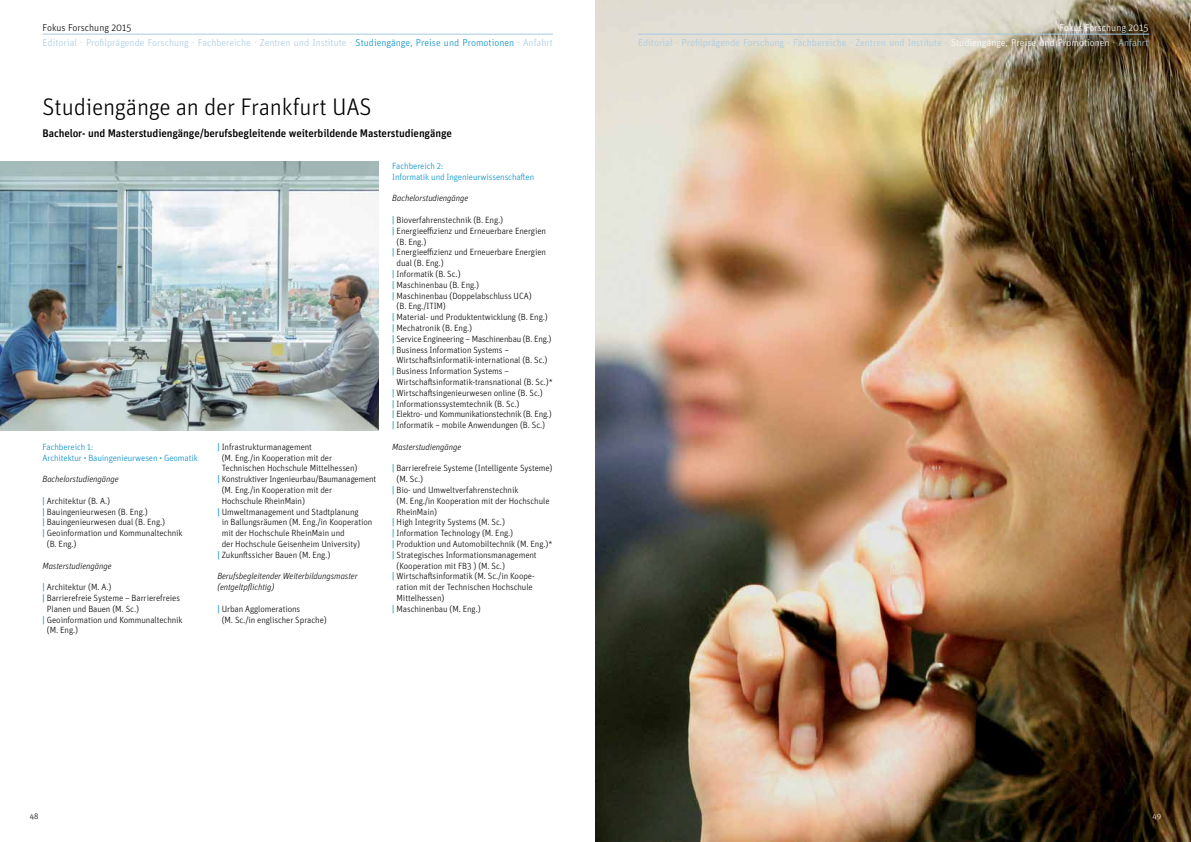
<style>
.page{position:relative;width:1191px;height:842px;background:#fff}
.page>*{position:absolute;margin:0;border:0;box-sizing:border-box;transform-origin:0 0}
.t1{font:300 24px "Unit Pro";letter-spacing:-.01em;color:#000}
.t2{font:500 11px "Unit Pro";letter-spacing:-.01em;color:#000}
.t3{font:300 10px/15px "Unit Pro";color:#a7cae1}
.t4{font:300 9px/10.8px "Unit Pro";letter-spacing:-.01em;color:#000}
.t5{font:italic 300 9px/10.8px "Unit Pro";letter-spacing:-.01em;color:#000}
.t6{font:300 9px/10.8px "Unit Pro";letter-spacing:-.01em;color:#008dc7}
.t7{font:300 8px "Unit Pro";color:#000}
.t8{font:300 8px "Unit Pro";color:#fff}
.s1{color:#000}
.s2{color:#008dc7}
.s3{color:#fff}
.s4{font-weight:500;color:#008dc7}
</style>
<div class="page">
<img style="left:595px;top:0;width:596px;height:842px">
<img style="left:0;top:162px;width:378px;height:269px">
<hr style="left:43px;top:34px;width:510px;height:1px;background:#a7cae1">
<hr style="left:638px;top:34px;width:511px;height:1px;background:#a7cae1">
<p class="t3" style="left:43px;top:19px;width:512px"><span class="s1">Fokus Forschung 2015<br></span>Editorial · Profilprägende Forschung · Fachbereiche · Zentren und Institute · <span class="s2">Studiengänge, Preise und Promotionen</span> · Anfahrt</p>
<p class="t3" style="left:638px;top:19px;width:512px;text-align:right"><span class="s3">Fokus Forschung 2015<br></span>Editorial · Profilprägende Forschung · Fachbereiche · Zentren und Institute · <span class="s3">Studiengänge, Preise und Promotionen</span> · Anfahrt</p>
<h1 class="t1" style="left:43px;top:92px;width:331px">Studiengänge an der Frankfurt UAS</h1>
<p class="t2" style="left:43px;top:126px;width:411px">Bachelor- und Masterstudiengänge/berufsbegleitende weiterbildende Masterstudiengänge</p>
<p class="t6" style="left:43px;top:441px;width:157px">Fachbereich 1:<br>Architektur • Bauingenieurwesen • Geomatik</p>
<p class="t5" style="left:43px;top:473px;width:78px">Bachelorstudiengänge</p>
<p class="t4" style="left:43px;top:495px;width:69px"><span class="s4">|</span> Architektur (B. A.)</p>
<p class="t4" style="left:43px;top:506px;width:107px"><span class="s4">|</span> Bauingenieurwesen (B. Eng.)</p>
<p class="t4" style="left:43px;top:517px;width:124px"><span class="s4">|</span> Bauingenieurwesen dual (B. Eng.)</p>
<p class="t4" style="left:43px;top:527px;width:142px"><span class="s4">|</span> Geoinformation und Kommunaltechnik</p>
<p class="t4" style="left:47px;top:538px;width:31px">(B. Eng.)</p>
<p class="t5" style="left:43px;top:560px;width:71px">Masterstudiengänge</p>
<p class="t4" style="left:43px;top:581px;width:71px"><span class="s4">|</span> Architektur (M. A.)</p>
<p class="t4" style="left:43px;top:592px;width:139px"><span class="s4">|</span> Barrierefreie Systeme – Barrierefreies</p>
<p class="t4" style="left:47px;top:603px;width:94px">Planen und Bauen (M. Sc.)</p>
<p class="t4" style="left:43px;top:614px;width:142px"><span class="s4">|</span> Geoinformation und Kommunaltechnik</p>
<p class="t4" style="left:47px;top:625px;width:33px">(M. Eng.)</p>
<p class="t4" style="left:217px;top:441px;width:96px"><span class="s4">|</span> Infrastrukturmanagement</p>
<p class="t4" style="left:222px;top:452px;width:112px">(M. Eng./in Kooperation mit der</p>
<p class="t4" style="left:222px;top:463px;width:137px">Technischen Hochschule Mittelhessen)</p>
<p class="t4" style="left:217px;top:473px;width:160px"><span class="s4">|</span> Konstruktiver Ingenieurbau/Baumanagement</p>
<p class="t4" style="left:222px;top:484px;width:112px">(M. Eng./in Kooperation mit der</p>
<p class="t4" style="left:222px;top:495px;width:85px">Hochschule RheinMain)</p>
<p class="t4" style="left:217px;top:506px;width:143px"><span class="s4">|</span> Umweltmanagement und Stadtplanung</p>
<p class="t4" style="left:222px;top:517px;width:152px">in Ballungsräumen (M. Eng./in Kooperation</p>
<p class="t4" style="left:222px;top:527px;width:124px">mit der Hochschule RheinMain und</p>
<p class="t4" style="left:222px;top:538px;width:140px">der Hochschule Geisenheim University)</p>
<p class="t4" style="left:217px;top:549px;width:114px"><span class="s4">|</span> Zukunftssicher Bauen (M. Eng.)</p>
<p class="t5" style="left:217px;top:571px;width:142px">Berufsbegleitender Weiterbildungsmaster (entgeltpflichtig)</p>
<p class="t4" style="left:222px;top:603px;width:107px;text-indent:-4px"><span class="s4">|</span> Urban Agglomerations<br>(M. Sc./in englischer Sprache)</p>
<p class="t6" style="left:392px;top:160px;width:143px">Fachbereich 2:<br>Informatik und Ingenieurwissenschaften</p>
<p class="t5" style="left:392px;top:193px;width:78px">Bachelorstudiengänge</p>
<p class="t4" style="left:392px;top:214px;width:112px"><span class="s4">|</span> Bioverfahrenstechnik (B. Eng.)</p>
<p class="t4" style="left:392px;top:225px;width:155px"><span class="s4">|</span> Energieeffizienz und Erneuerbare Energien</p>
<p class="t4" style="left:396px;top:236px;width:31px">(B. Eng.)</p>
<p class="t4" style="left:392px;top:247px;width:155px"><span class="s4">|</span> Energieeffizienz und Erneuerbare Energien</p>
<p class="t4" style="left:396px;top:257px;width:49px">dual (B. Eng.)</p>
<p class="t4" style="left:392px;top:268px;width:70px"><span class="s4">|</span> Informatik (B. Sc.)</p>
<p class="t4" style="left:392px;top:279px;width:88px"><span class="s4">|</span> Maschinenbau (B. Eng.)</p>
<p class="t4" style="left:392px;top:290px;width:141px"><span class="s4">|</span> Maschinenbau (Doppelabschluss UCA)</p>
<p class="t4" style="left:396px;top:301px;width:51px">(B. Eng./ITIM)</p>
<p class="t4" style="left:392px;top:311px;width:157px"><span class="s4">|</span> Material- und Produktentwicklung (B. Eng.)</p>
<p class="t4" style="left:392px;top:322px;width:81px"><span class="s4">|</span> Mechatronik (B. Eng.)</p>
<p class="t4" style="left:392px;top:333px;width:161px"><span class="s4">|</span> Service Engineering – Maschinenbau (B. Eng.)</p>
<p class="t4" style="left:392px;top:344px;width:118px"><span class="s4">|</span> Business Information Systems –</p>
<p class="t4" style="left:396px;top:355px;width:152px">Wirtschaftsinformatik-international (B. Sc.)</p>
<p class="t4" style="left:392px;top:365px;width:118px"><span class="s4">|</span> Business Information Systems –</p>
<p class="t4" style="left:396px;top:376px;width:158px">Wirtschaftsinformatik-transnational (B. Sc.)*</p>
<p class="t4" style="left:392px;top:387px;width:152px"><span class="s4">|</span> Wirtschaftsingenieurwesen online (B. Sc.)</p>
<p class="t4" style="left:392px;top:398px;width:129px"><span class="s4">|</span> Informationssystemtechnik (B. Sc.)</p>
<p class="t4" style="left:392px;top:409px;width:161px"><span class="s4">|</span> Elektro- und Kommunikationstechnik (B. Eng.)</p>
<p class="t4" style="left:392px;top:419px;width:154px"><span class="s4">|</span> Informatik – mobile Anwendungen (B. Sc.)</p>
<p class="t5" style="left:392px;top:441px;width:71px">Masterstudiengänge</p>
<p class="t4" style="left:392px;top:463px;width:162px"><span class="s4">|</span> Barrierefreie Systeme (Intelligente Systeme)</p>
<p class="t4" style="left:396px;top:473px;width:28px">(M. Sc.)</p>
<p class="t4" style="left:392px;top:484px;width:128px"><span class="s4">|</span> Bio- und Umweltverfahrenstechnik</p>
<p class="t4" style="left:396px;top:495px;width:154px">(M. Eng./in Kooperation mit der Hochschule</p>
<p class="t4" style="left:396px;top:506px;width:42px">RheinMain)</p>
<p class="t4" style="left:392px;top:517px;width:114px"><span class="s4">|</span> High Integrity Systems (M. Sc.)</p>
<p class="t4" style="left:392px;top:527px;width:122px"><span class="s4">|</span> Information Technology (M. Eng.)</p>
<p class="t4" style="left:392px;top:538px;width:162px"><span class="s4">|</span> Produktion und Automobiltechnik (M. Eng.)*</p>
<p class="t4" style="left:392px;top:549px;width:146px"><span class="s4">|</span> Strategisches Informationsmanagement</p>
<p class="t4" style="left:396px;top:560px;width:110px">(Kooperation mit FB3 ) (M. Sc.)</p>
<p class="t4" style="left:392px;top:571px;width:144px"><span class="s4">|</span> Wirtschaftsinformatik (M. Sc./in Koope-</p>
<p class="t4" style="left:396px;top:581px;width:138px">ration mit der Technischen Hochschule</p>
<p class="t4" style="left:396px;top:592px;width:49px">Mittelhessen)</p>
<p class="t4" style="left:392px;top:603px;width:90px"><span class="s4">|</span> Maschinenbau (M. Eng.)</p>
<p class="t7" style="left:30px;top:811px;width:10px">48</p>
<p class="t8" style="left:1152px;top:811px;width:10px">49</p>
</div>
